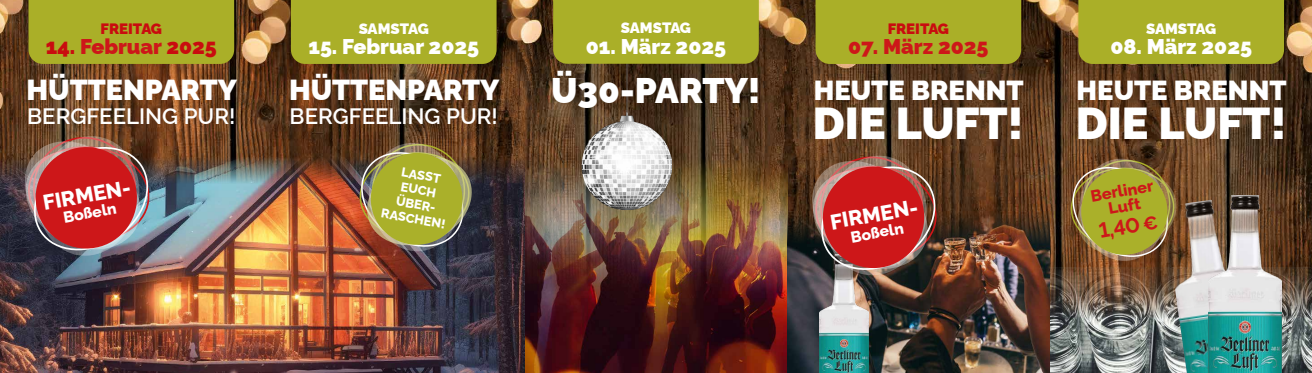
<style>
.page{position:relative;width:1312px;height:373px;background:#fff}
.page>*{position:absolute;margin:0;border:0;box-sizing:border-box;transform-origin:0 0}
.t1{font:900 44.62px "Raleway";color:#fff}
.t2{font:900 35.5px "Raleway";color:#fff}
.t3{font:900 28.88px "Raleway";color:#fff}
.t4{font:900 27.5px "Raleway";color:#fff}
.t5{font:600 22.25px "Raleway";color:#fff}
.t6{font:900 21.25px "Raleway";color:#fff}
.t7{font:900 21.25px "Raleway";color:#c90c0f}
.t8{font:800 21.25px "Raleway";color:#fff}
.t9{font:900 21.25px "Raleway";color:#cd1719}
.t10{font:700 21.25px "Raleway";color:#cd1719}
.t11{font:800 16.25px/15.2px "Raleway";color:#cd1719;text-align:center}
.t12{font:800 15.75px "Raleway";color:#fff}
.t13{font:900 15px "Raleway";letter-spacing:-.01em;color:#fff}
.t14{font:900 15px "Raleway";color:#c90c0f}
.t15{font:800 12.75px/14.5px "Raleway";color:#fff;text-align:center}
.s1{color:#cd1719}
.s2{font-size:18.75px}
</style>
<div class="page">
<img style="left:0;top:0;width:1311px;height:267px">
<svg style="left:524px;top:135px;width:263px;height:11px;background:#593c24"></svg>
<img style="left:524px;top:146px;width:263px;height:226px">
<img style="left:0;top:119px;width:524px;height:253px">
<img style="left:568px;top:64px;width:103px;height:145px">
<div style="left:28px;top:0;width:206px;height:64px;background:#aaaf28"></div>
<div style="left:291px;top:0;width:205px;height:64px;background:#aaaf28"></div>
<img style="left:355px;top:139px;width:121px;height:115px">
<div style="left:553px;top:0;width:205px;height:64px;background:#aaaf28"></div>
<img style="left:22px;top:132px;width:133px;height:127px">
<img style="left:1049px;top:267px;width:262px;height:105px">
<img style="left:787px;top:164px;width:262px;height:208px">
<div style="left:815px;top:0;width:205px;height:64px;background:#aaaf28"></div>
<div style="left:1078px;top:0;width:205px;height:64px;background:#aaaf28"></div>
<img style="left:819px;top:278px;width:49px;height:94px">
<img style="left:1163px;top:196px;width:44px;height:176px">
<img style="left:1207px;top:195px;width:73px;height:177px">
<img style="left:1066px;top:156px;width:115px;height:107px">
<img style="left:808px;top:152px;width:134px;height:126px">
<p class="t14" style="left:101px;top:16px;width:63px">FREITAG</p>
<p class="t7" style="left:46px;top:29px;width:173px">14. <span class="s1">Februar</span> 2025</p>
<p class="t13" style="left:358px;top:16px;width:72px">SAMSTAG</p>
<p class="t6" style="left:308px;top:29px;width:172px">15. Februar 2025</p>
<h3 class="t3" style="left:27px;top:67px;width:212px">HÜTTENPARTY</h3>
<h3 class="t3" style="left:289px;top:67px;width:212px">HÜTTENPARTY</h3>
<p class="t5" style="left:27px;top:98px;width:210px">BERGFEELING PUR!</p>
<p class="t5" style="left:289px;top:98px;width:210px">BERGFEELING PUR!</p>
<p class="t8" style="left:40px;top:185px;width:90px;rotate:-10deg">FIRMEN-</p>
<p class="t12" style="left:61px;top:205px;width:55px;rotate:-10deg">Boßeln</p>
<p class="t15" style="left:390px;top:161px;width:66px;rotate:10deg">LASST<br>EUCH<br>ÜBER-<br>RASCHEN!</p>
<p class="t13" style="left:620px;top:16px;width:72px">SAMSTAG</p>
<p class="t6" style="left:585px;top:29px;width:142px">01. März 2025</p>
<h2 class="t2" style="left:551px;top:62px;width:211px">Ü30-PARTY!</h2>
<p class="t14" style="left:887px;top:16px;width:63px">FREITAG</p>
<p class="t9" style="left:848px;top:29px;width:142px">07. März 2025</p>
<p class="t13" style="left:1145px;top:16px;width:72px">SAMSTAG</p>
<p class="t6" style="left:1110px;top:29px;width:143px">08. März 2025</p>
<p class="t4" style="left:813px;top:68px;width:211px">HEUTE BRENNT</p>
<p class="t4" style="left:1076px;top:68px;width:211px">HEUTE BRENNT</p>
<h1 class="t1" style="left:812px;top:87px;width:475px">DIE LUFT! DIE LUFT!</h1>
<p class="t8" style="left:827px;top:205px;width:92px;rotate:-10deg">FIRMEN-</p>
<p class="t12" style="left:848px;top:224px;width:55px;rotate:-10deg">Boßeln</p>
<p class="t11" style="left:1088px;top:187px;width:65px;rotate:-10deg">Berliner<br>Luft</p>
<p class="t10" style="left:1095px;top:214px;width:61px;rotate:-10deg">1,40 <span class="s2">€</span></p>
</div>
